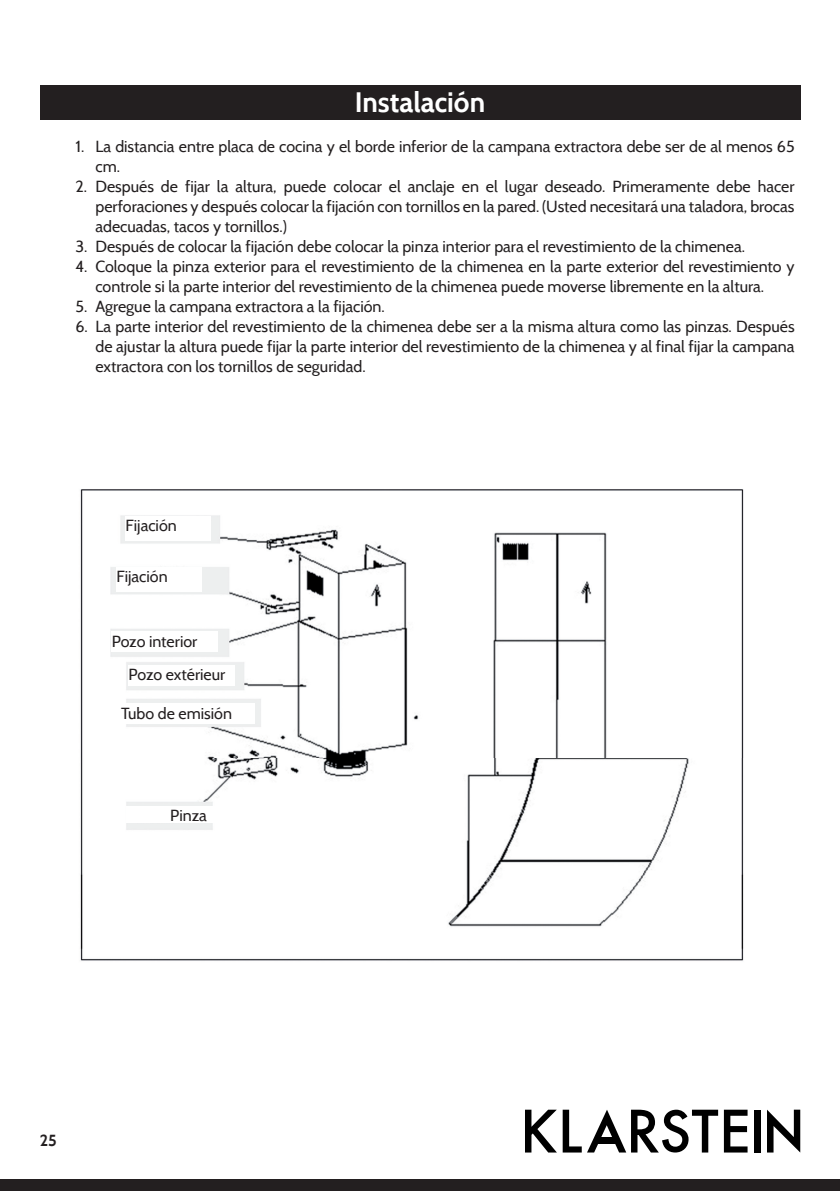
<style>
.page{position:relative;width:840px;height:1191px;background:#fff}
.page>*{position:absolute;margin:0;border:0;box-sizing:border-box;transform-origin:0 0}
.t1{font:700 28px "Cabin";color:#fff}
.t2{font:16px/20px "Cabin";color:#231f20}
.t3{font:700 16px "Cabin";color:#231f20}
</style>
<div class="page">
<div style="left:0;top:1179px;width:839px;height:12px;background:#231f20"></div>
<svg style="left:525px;top:1109px;width:31px;height:43px"></svg>
<svg style="left:723px;top:1109px;width:24px;height:43px"></svg>
<div style="left:753px;top:1109px;width:7px;height:43px;background:#000"></div>
<svg style="left:562px;top:1109px;width:155px;height:43px"></svg>
<div style="left:594px;top:1137px;width:24px;height:6px;background:#000"></div>
<svg style="left:767px;top:1109px;width:32px;height:43px"></svg>
<div style="left:40px;top:85px;width:759px;height:35px;background:#231f20"></div>
<img style="left:80px;top:489px;width:664px;height:472px">
<div style="left:116px;top:566px;width:85px;height:25px;background:#fff"></div>
<div style="left:112px;top:631px;width:106px;height:21px;background:#fff"></div>
<div style="left:128px;top:664px;width:106px;height:21px;background:#fff"></div>
<div style="left:121px;top:703px;width:133px;height:21px;background:#fff"></div>
<div style="left:125px;top:806px;width:126px;height:16px;background:#fff"></div>
<div style="left:125px;top:515px;width:86px;height:25px;background:#fff"></div>
<h1 class="t1" style="left:354px;top:85px;width:132px">Instalación</h1>
<p class="t2" style="left:95px;top:137px;width:700px;text-indent:-20px">1. La distancia entre placa de cocina y el borde inferior de la campana extractora debe ser de al menos 65 cm.</p>
<p class="t2" style="left:95px;top:177px;width:700px;text-align:justify;text-indent:-20px">2. Después de fijar la altura, puede colocar el anclaje en el lugar deseado. Primeramente debe hacer perforaciones y después colocar la fijación con tornillos en la pared. (Usted necesitará una taladora, brocas adecuadas, tacos y tornillos.)</p>
<p class="t2" style="left:75px;top:237px;width:670px">3. Después de colocar la fijación debe colocar la pinza interior para el revestimiento de la chimenea.</p>
<p class="t2" style="left:95px;top:257px;width:700px;text-indent:-20px">4. Coloque la pinza exterior para el revestimiento de la chimenea en la parte exterior del revestimiento y controle si la parte interior del revestimiento de la chimenea puede moverse libremente en la altura.</p>
<p class="t2" style="left:75px;top:297px;width:311px">5. Agregue la campana extractora a la fijación.</p>
<p class="t2" style="left:95px;top:317px;width:700px;text-align:justify;text-indent:-20px">6. La parte interior del revestimiento de la chimenea debe ser a la misma altura como las pinzas. Después de ajustar la altura puede fijar la parte interior del revestimiento de la chimenea y al final fijar la campana extractora con los tornillos de seguridad.</p>
<p class="t2" style="left:125px;top:515px;width:53px">Fijación</p>
<p class="t2" style="left:116px;top:566px;width:53px">Fijación</p>
<p class="t2" style="left:128px;top:624px;width:98px;line-height:33.4px;text-indent:-17px">Pozo interior<br>Pozo extérieur</p>
<p class="t2" style="left:121px;top:703px;width:112px">Tubo de emisión</p>
<p class="t2" style="left:170px;top:805px;width:38px">Pinza</p>
<p class="t3" style="left:40px;top:1130px;width:19px">25</p>
</div>
